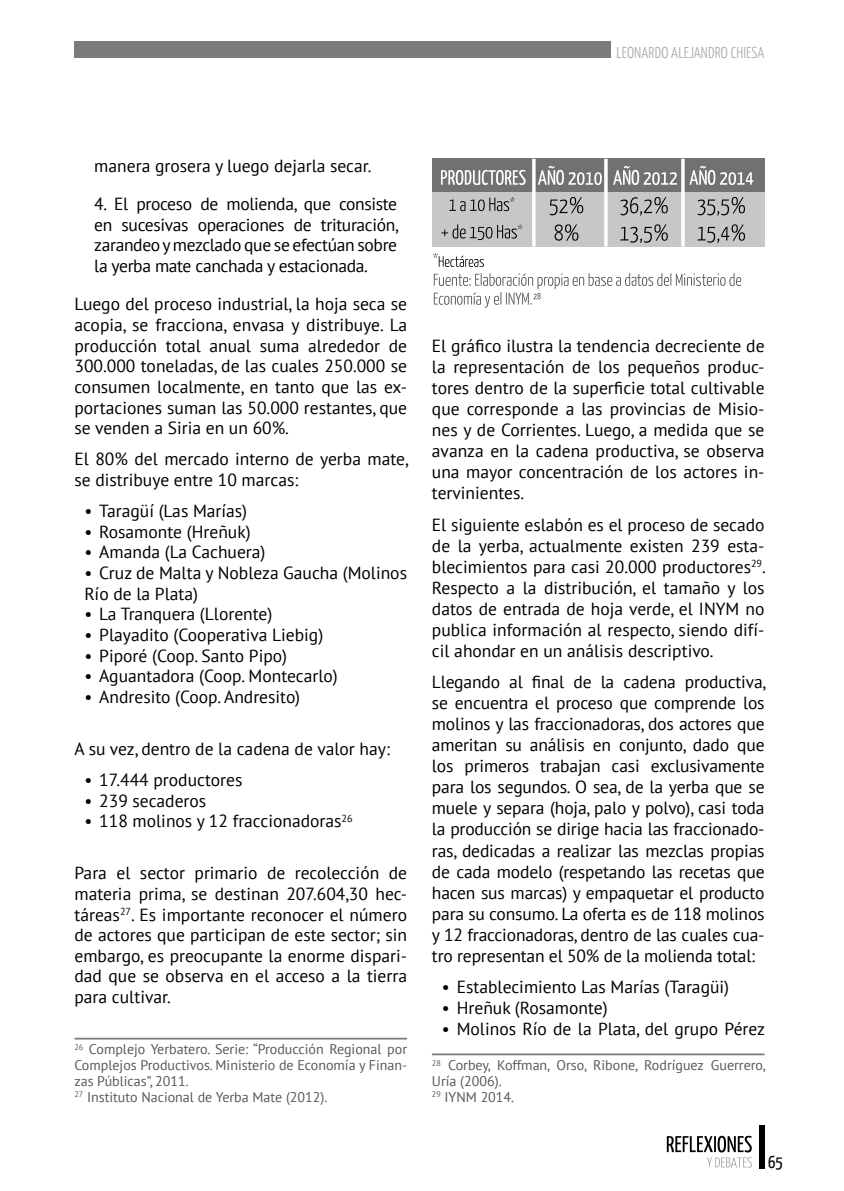
<style>
.page{position:relative;width:844px;height:1191px;background:#fff}
.page>*{position:absolute;margin:0;border:0;box-sizing:border-box;transform-origin:0 0}
.t1{font:17.5px/21px "PT Sans";color:#000;text-align:justify}
.t2{font:17.5px "Yanone Kaffeesatz";color:#000}
.t3{font:300 15.75px "Yanone Kaffeesatz";letter-spacing:.01em;color:#a5a6a8}
.t4{font:14px/15.8px "PT Sans";color:#58585a}
</style>
<div class="page">
<div style="left:758px;top:1125px;width:6px;height:43px;background:#000"></div>
<div style="left:74px;top:42px;width:536px;height:16px;background:#7b7c7e"></div>
<svg style="left:666px;top:1135px;width:85px;height:32px"></svg>
<hr style="left:74px;top:1037px;width:333px;height:2px;background:#797a7c">
<hr style="left:432px;top:1053px;width:332px;height:2px;background:#797a7c">
<div style="left:432px;top:192px;width:332px;height:54px;background:#c6c7c8"></div>
<div style="left:432px;top:159px;width:332px;height:33px;background:#707172"></div>
<hr style="left:532px;top:159px;width:3px;height:87px;background:#fff">
<hr style="left:604px;top:159px;width:3px;height:87px;background:#fff">
<hr style="left:681px;top:159px;width:3px;height:87px;background:#fff">
<svg style="left:449px;top:197px;width:65px;height:14px"></svg>
<svg style="left:441px;top:224px;width:81px;height:16px"></svg>
<svg style="left:549px;top:197px;width:34px;height:18px"></svg>
<svg style="left:554px;top:224px;width:24px;height:17px"></svg>
<svg style="left:620px;top:197px;width:47px;height:18px"></svg>
<svg style="left:620px;top:224px;width:47px;height:19px"></svg>
<svg style="left:697px;top:197px;width:47px;height:18px"></svg>
<svg style="left:697px;top:224px;width:47px;height:19px"></svg>
<svg style="left:441px;top:170px;width:84px;height:15px"></svg>
<svg style="left:538px;top:166px;width:63px;height:19px"></svg>
<svg style="left:613px;top:166px;width:63px;height:19px"></svg>
<svg style="left:689px;top:166px;width:64px;height:19px"></svg>
<svg style="left:433px;top:253px;width:51px;height:14px"></svg>
<svg style="left:433px;top:273px;width:308px;height:35px"></svg>
<p class="t3" style="left:616px;top:42px;width:150px">LEONARDO ALEJANDRO CHIESA</p>
<p class="t1" style="left:94px;top:155px;width:278px">manera grosera y luego dejarla secar.</p>
<p class="t1" style="left:94px;top:193px;width:305px">4. El proceso de molienda, que consiste en sucesivas operaciones de trituración, zarandeo y mezclado que se efectúan sobre la yerba mate canchada y estacionada.</p>
<p class="t1" style="left:74px;top:293px;width:334px">Luego del proceso industrial, la hoja seca se acopia, se fracciona, envasa y distribuye. La producción total anual suma alrededor de 300.000 toneladas, de las cuales 250.000 se consumen localmente, en tanto que las ex&shy;portaciones suman las 50.000 restantes, que se venden a Siria en un 60%.</p>
<p class="t1" style="left:74px;top:448px;width:335px">El 80% del mercado interno de yerba mate, se distribuye entre 10 marcas:</p>
<p class="t1" style="left:84px;top:500px;width:164px">• Taragüí (Las Marías)</p>
<p class="t1" style="left:84px;top:521px;width:168px">• Rosamonte (Hreñuk)</p>
<p class="t1" style="left:84px;top:541px;width:182px">• Amanda (La Cachuera)</p>
<p class="t1" style="left:84px;top:562px;width:324px">• Cruz de Malta y Nobleza Gaucha (Molinos<br>Río de la Plata)</p>
<p class="t1" style="left:84px;top:603px;width:189px">• La Tranquera (Llorente)</p>
<p class="t1" style="left:84px;top:624px;width:240px">• Playadito (Cooperativa Liebig)</p>
<p class="t1" style="left:84px;top:644px;width:204px">• Piporé (Coop. Santo Pipo)</p>
<p class="t1" style="left:84px;top:665px;width:255px">• Aguantadora (Coop. Montecarlo)</p>
<p class="t1" style="left:84px;top:686px;width:217px">• Andresito (Coop. Andresito)</p>
<p class="t1" style="left:74px;top:738px;width:317px">A su vez, dentro de la cadena de valor hay:</p>
<p class="t1" style="left:84px;top:769px;width:159px">• 17.444 productores</p>
<p class="t1" style="left:84px;top:789px;width:123px">• 239 secaderos</p>
<p class="t1" style="left:84px;top:810px;width:270px">• 118 molinos y 12 fraccionadoras<sup>26</sup></p>
<p class="t1" style="left:74px;top:862px;width:334px">Para el sector primario de recolección de materia prima, se destinan 207.604,30 hec&shy;táreas<sup>27</sup>. Es importante reconocer el número de actores que participan de este sector; sin embargo, es preocupante la enorme dispari&shy;dad que se observa en el acceso a la tierra para cultivar.</p>
<p class="t4" style="left:74px;top:1041px;width:334px"><sup>26</sup> Complejo Yerbatero. Serie: “Producción Regional por Complejos Productivos. Ministerio de Economía y Finan&shy;zas Públicas”, 2011.<br><sup>27</sup> Instituto Nacional de Yerba Mate (2012).</p>
<p class="t1" style="left:432px;top:335px;width:334px">El gráfico ilustra la tendencia decreciente de la representación de los pequeños produc&shy;tores dentro de la superficie total cultivable que corresponde a las provincias de Misio&shy;nes y de Corrientes. Luego, a medida que se avanza en la cadena productiva, se observa una mayor concentración de los actores in&shy;tervinientes.</p>
<p class="t1" style="left:432px;top:514px;width:335px">El siguiente eslabón es el proceso de secado de la yerba, actualmente existen 239 esta&shy;blecimientos para casi 20.000 productores<sup>29</sup>.<br>Respecto a la distribución, el tamaño y los datos de entrada de hoja verde, el INYM no publica información al respecto, siendo difí&shy;cil ahondar en un análisis descriptivo.</p>
<p class="t1" style="left:432px;top:671px;width:335px">Llegando al final de la cadena productiva, se encuentra el proceso que comprende los molinos y las fraccionadoras, dos actores que ameritan su análisis en conjunto, dado que los primeros trabajan casi exclusivamente para los segundos. O sea, de la yerba que se muele y separa (hoja, palo y polvo), casi toda la producción se dirige hacia las fraccionado&shy;ras, dedicadas a realizar las mezclas propias de cada modelo (respetando las recetas que hacen sus marcas) y empaquetar el producto para su consumo. La oferta es de 118 molinos y 12 fraccionadoras, dentro de las cuales cua&shy;tro representan el 50% de la molienda total:</p>
<p class="t1" style="left:441px;top:976px;width:289px">• Establecimiento Las Marías (Taragüi)</p>
<p class="t1" style="left:441px;top:997px;width:167px">• Hreñuk (Rosamonte)</p>
<p class="t1" style="left:441px;top:1018px;width:324px">• Molinos Río de la Plata, del grupo Pérez</p>
<p class="t4" style="left:432px;top:1057px;width:335px"><sup>28</sup> Corbey, Koffman, Orso, Ribone, Rodríguez Guerrero,<br>Uría (2006).<br><sup>29</sup> IYNM 2014.</p>
<p class="t2" style="left:767px;top:1151px;width:16px">65</p>
</div>
